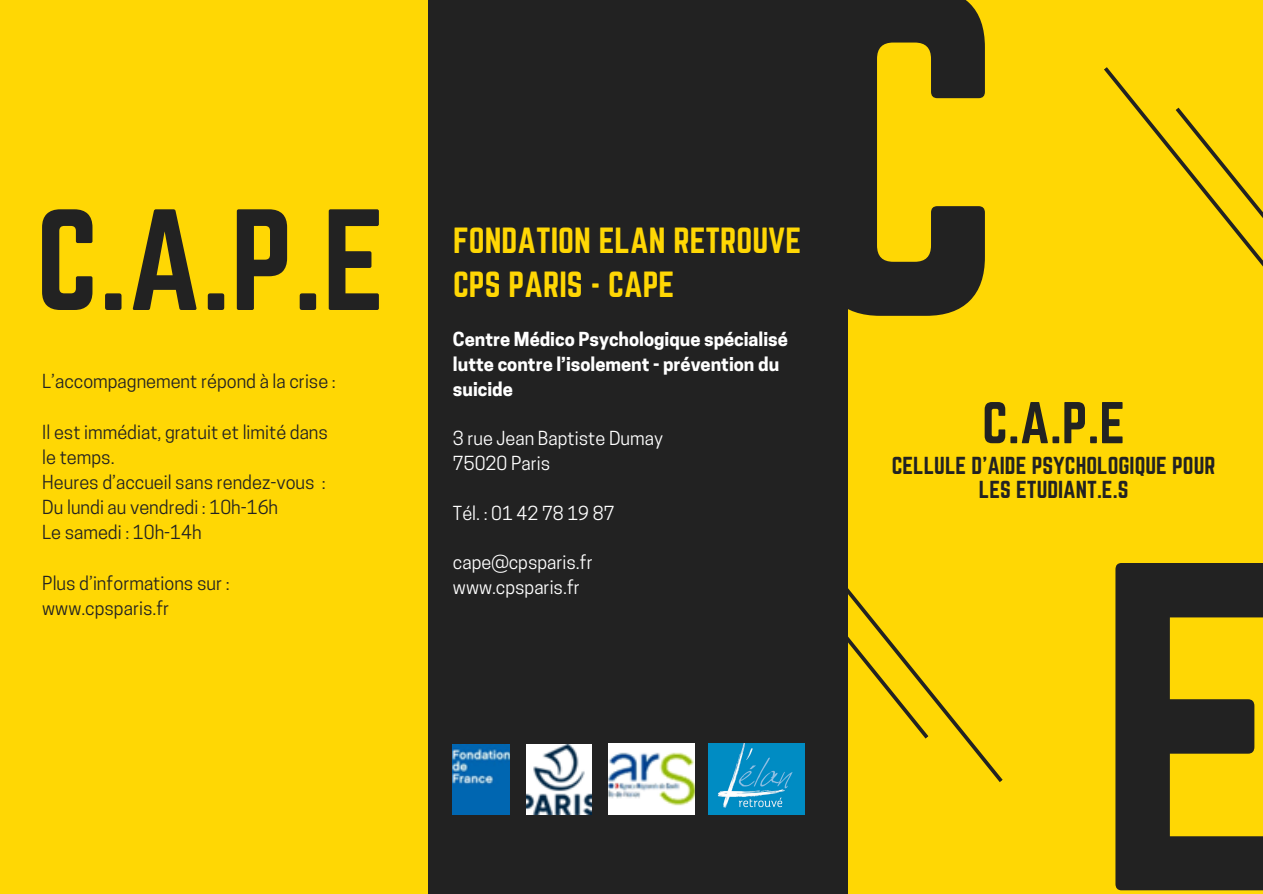
<style>
.page{position:relative;width:1263px;height:894px;background:#fff}
.page>*{position:absolute;margin:0;border:0;box-sizing:border-box;transform-origin:0 0}
.t1{font:408.75px "Norwester";color:#222}
.t2{font:125.7px "Norwester";color:#222}
.t3{font:51.45px "Norwester";color:#222}
.t4{font:31.8px/43.8px "Norwester";color:#ffd704}
.t5{font:21.45px/24.8px "Norwester";color:#222;text-align:center}
.t6{font:18.15px/25.2px "Cooper Hewitt";color:#222}
.t7{font:700 18.15px/24.8px "Cooper Hewitt";color:#fff}
.t8{font:18.15px "Cooper Hewitt";color:#fff}
</style>
<div class="page">
<div style="left:0;top:0;width:1263px;height:893px;background:#ffd704"></div>
<div style="left:428px;top:0;width:420px;height:893px;background:#222"></div>
<svg style="left:848px;top:588px;width:155px;height:194px"></svg>
<svg style="left:1104px;top:67px;width:159px;height:200px"></svg>
<img style="left:453px;top:744px;width:56px;height:70px">
<img style="left:526px;top:744px;width:66px;height:70px">
<img style="left:609px;top:743px;width:85px;height:71px">
<img style="left:709px;top:743px;width:95px;height:71px">
<p class="t2" style="left:36px;top:184px;width:351px">C.A.P.E</p>
<p class="t6" style="left:42px;top:371px;width:295px">L’accompagnement répond à la crise :</p>
<p class="t6" style="left:42px;top:421px;width:287px">Il est immédiat, gratuit et limité dans le temps.</p>
<p class="t6" style="left:42px;top:471px;width:285px">Heures d’accueil sans rendez-vous :</p>
<p class="t6" style="left:42px;top:497px;width:237px">Du lundi au vendredi : 10h-16h</p>
<p class="t6" style="left:42px;top:522px;width:161px">Le samedi : 10h-14h</p>
<p class="t6" style="left:42px;top:572px;width:189px">Plus d’informations sur : www.cpsparis.fr</p>
<p class="t4" style="left:453px;top:218px;width:350px">FONDATION ELAN RETROUVE<br>CPS PARIS - CAPE</p>
<p class="t7" style="left:453px;top:329px;width:336px">Centre Médico Psychologique spécialisé lutte contre l’isolement - prévention du suicide</p>
<p class="t8" style="left:453px;top:431px;width:211px">3 rue Jean Baptiste Dumay</p>
<p class="t8" style="left:453px;top:456px;width:99px">75020 Paris</p>
<p class="t8" style="left:453px;top:506px;width:163px">Tél. : 01 42 78 19 87</p>
<p class="t8" style="left:453px;top:555px;width:141px">cape@cpsparis.fr</p>
<p class="t8" style="left:453px;top:580px;width:128px">www.cpsparis.fr</p>
<h1 class="t1" style="left:801px;top:-93px;width:206px">C</h1>
<h2 class="t3" style="left:982px;top:391px;width:145px">C.A.P.E</h2>
<h2 class="t5" style="left:892px;top:452px;width:325px">CELLULE D'AIDE PSYCHOLOGIQUE POUR<br>LES ETUDIANT.E.S</h2>
<p class="t1" style="left:1095px;top:481px;width:205px">E</p>
</div>
